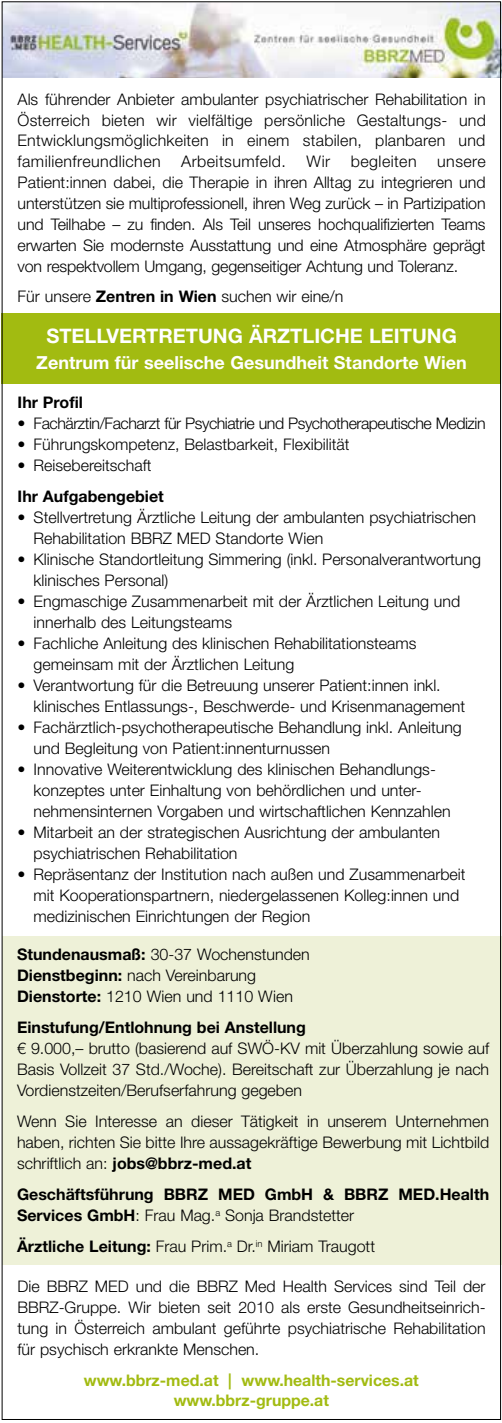
<style>
.page{position:relative;width:502px;height:1423px;background:#fff}
.page>*{position:absolute;margin:0;border:0;box-sizing:border-box;transform-origin:0 0}
.t1{font:700 20px "Helvetica Neue LT Std";color:#fff}
.t2{font:700 18px "Helvetica Neue LT Std";color:#fff}
.t3{font:300 16px/21px "Helvetica Neue LT Std";color:#000}
.t4{font:700 16px/21px "Helvetica Neue LT Std";color:#000}
.t5{font:300 16px "Helvetica Neue LT Std";letter-spacing:-.03em;color:#000}
.t6{font:700 16px/20px "Helvetica Neue LT Std";color:#a2bb11;text-align:center}
.t7{font:300 16px "Helvetica Neue LT Std";letter-spacing:.025em;color:#000}
.s1{font-weight:700}
.s2{font-weight:300}
</style>
<div class="page">
<img style="left:4px;top:2px;width:497px;height:75px">
<div style="left:2px;top:936px;width:499px;height:329px;background:#eef1d8"></div>
<div style="left:1px;top:313px;width:499px;height:71px;background:#a2bb11"></div>
<p class="t3" style="left:18px;top:88px;width:469px;text-align:justify">Als führender Anbieter ambulanter psychiatrischer Rehabilitation in Österreich bieten wir vielfältige persönliche Gestaltungs- und Entwicklungsmöglichkeiten in einem stabilen, planbaren und familienfreundlichen</p>
<p class="t7" style="left:181px;top:152px;width:106px">Arbeitsumfeld.</p>
<p class="t3" style="left:306px;top:151px;width:25px">Wir</p>
<p class="t7" style="left:351px;top:152px;width:67px">begleiten</p>
<p class="t3" style="left:18px;top:151px;width:469px;text-align:justify;text-indent:419px">unsere Patient:innen dabei, die Therapie in ihren Alltag zu integrieren und unterstützen sie multiprofessionell, ihren Weg zurück – in Partizipation und Teilhabe – zu finden. Als Teil unseres hochqualifizierten Teams erwarten Sie modernste Ausstattung und eine Atmosphäre geprägt von respektvollem Umgang, gegenseitiger Achtung und Toleranz.</p>
<p class="t3" style="left:18px;top:286px;width:327px">Für unsere <span class="s1">Zentren in Wien</span> suchen wir eine/n</p>
<p class="t1" style="left:46px;top:323px;width:412px">STELLVERTRETUNG ÄRZTLICHE LEITUNG</p>
<p class="t2" style="left:36px;top:351px;width:432px">Zentrum für seelische Gesundheit Standorte Wien</p>
<p class="t4" style="left:18px;top:391px;width:67px">Ihr Profil</p>
<p class="t5" style="left:18px;top:413px;width:469px">• Fachärztin/Facharzt für Psychiatrie und Psychotherapeutische Medizin</p>
<p class="t3" style="left:18px;top:433px;width:333px">• Führungskompetenz, Belastbarkeit, Flexibilität</p>
<p class="t3" style="left:18px;top:454px;width:135px">• Reisebereitschaft</p>
<p class="t4" style="left:18px;top:485px;width:148px">Ihr Aufgabengebiet</p>
<p class="t3" style="left:34px;top:506px;width:444px;text-indent:-16px">• Stellvertretung Ärztliche Leitung der ambulanten psychiatrischen<br>Rehabilitation BBRZ MED Standorte Wien</p>
<p class="t3" style="left:34px;top:548px;width:448px;text-indent:-16px">• Klinische Standortleitung Simmering (inkl. Personalverantwortung klinisches Personal)</p>
<p class="t3" style="left:34px;top:590px;width:428px;text-indent:-16px">• Engmaschige Zusammenarbeit mit der Ärztlichen Leitung und innerhalb des Leitungsteams</p>
<p class="t3" style="left:34px;top:632px;width:384px;text-indent:-16px">• Fachliche Anleitung des klinischen Rehabilitationsteams gemeinsam mit der Ärztlichen Leitung</p>
<p class="t3" style="left:34px;top:674px;width:433px;text-indent:-16px">• Verantwortung für die Betreuung unserer Patient:innen inkl. klinisches Entlassungs-, Beschwerde- und Krisenmanagement</p>
<p class="t3" style="left:34px;top:716px;width:429px;text-indent:-16px">• Fachärztlich-psychotherapeutische Behandlung inkl. Anleitung und Begleitung von Patient:innenturnussen</p>
<p class="t3" style="left:34px;top:758px;width:418px;text-indent:-16px">• Innovative Weiterentwicklung des klinischen Behandlungs&shy;konzeptes unter Einhaltung von behördlichen und unter&shy;nehmensinternen Vorgaben und wirtschaftlichen Kennzahlen</p>
<p class="t3" style="left:34px;top:821px;width:408px;text-indent:-16px">• Mitarbeit an der strategischen Ausrichtung der ambulanten psychiatrischen Rehabilitation</p>
<p class="t3" style="left:34px;top:863px;width:433px;text-indent:-16px">• Repräsentanz der Institution nach außen und Zusammenarbeit mit Kooperationspartnern, niedergelassenen Kolleg:innen und medizinischen Einrichtungen der Region</p>
<p class="t3" style="left:17px;top:943px;width:294px"><span class="s1">Stundenausmaß:</span> 30-37 Wochenstunden<br><span class="s1">Dienstbeginn:</span> nach Vereinbarung<br><span class="s1">Dienstorte:</span> 1210 Wien und 1110 Wien</p>
<p class="t4" style="left:17px;top:1016px;width:290px">Einstufung/Entlohnung bei Anstellung</p>
<p class="t3" style="left:17px;top:1037px;width:473px;text-align:justify">€ 9.000,– brutto (basierend auf SWÖ-KV mit Überzahlung sowie auf Basis Vollzeit 37 Std./Woche). Bereitschaft zur Überzahlung je nach Vordienstzeiten/Berufserfahrung gegeben</p>
<p class="t3" style="left:17px;top:1110px;width:473px;text-align:justify">Wenn Sie Interesse an dieser Tätigkeit in unserem Unternehmen haben, richten Sie bitte Ihre aussagekräftige Bewerbung mit Lichtbild schriftlich an: <span class="s1">jobs@bbrz-med.at</span></p>
<p class="t4" style="left:17px;top:1183px;width:473px">Geschäftsführung BBRZ MED GmbH &amp; BBRZ MED.Health<br>Services GmbH<span class="s2">: Frau Mag.</span><sup>a</sup> <span class="s2">Sonja Brandstetter</span></p>
<p class="t3" style="left:17px;top:1235px;width:359px"><span class="s1">Ärztliche Leitung:</span> Frau Prim.<sup>a</sup> Dr.<sup>in</sup> Miriam Traugott</p>
<p class="t3" style="left:17px;top:1275px;width:469px;text-align:justify">Die BBRZ MED und die BBRZ Med Health Services sind Teil der BBRZ-Gruppe. Wir bieten seit 2010 als erste Gesundheitseinrich&shy;tung in Österreich ambulant geführte psychiatrische Rehabilitation für psychisch erkrankte Menschen.</p>
<p class="t6" style="left:84px;top:1370px;width:336px">www.bbrz-med.at | www.health-services.at www.bbrz-gruppe.at</p>
</div>
